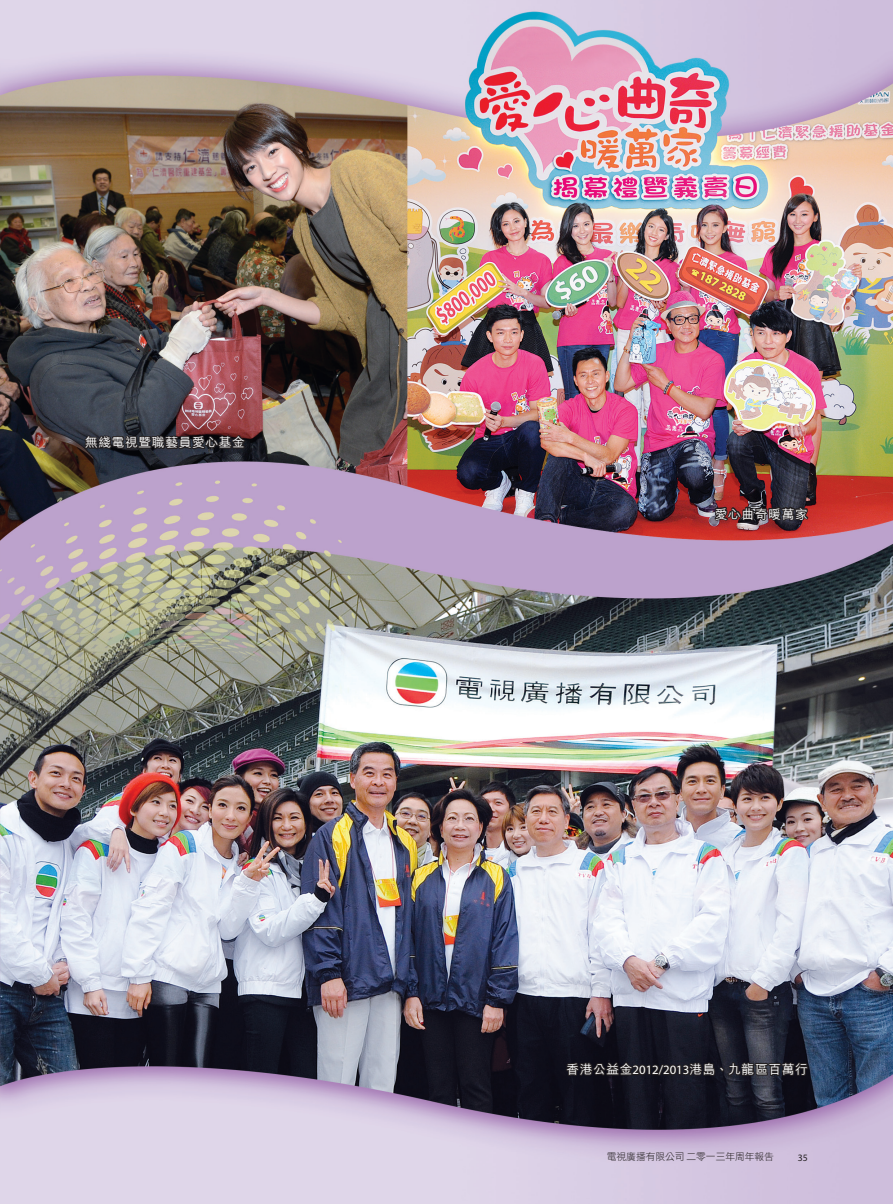
<style>
.page{position:relative;width:893px;height:1204px;background:#fff}
.page>*{position:absolute;margin:0;border:0;box-sizing:border-box;transform-origin:0 0}
.t1{font:500 12.75px "M Hei HK";letter-spacing:.05em;color:#fff}
.t2{font:9.75px "DF Hei Std W3";letter-spacing:-.005em;color:#231f20}
.t3{font:9.75px "Myriad Pro";color:#231f20}
.s1{font-family:"Myriad Pro";font-weight:400}
</style>
<div class="page">
<img style="left:0;top:0;width:893px;height:1203px">
<svg style="left:561px;top:1059px;width:248px;height:107px;background:#595165"></svg>
<svg style="left:712px;top:504px;width:99px;height:41px;background:#834148"></svg>
<svg style="left:82px;top:433px;width:167px;height:34px;background:#2e2b33"></svg>
<p class="t1" style="left:85px;top:433px;width:162px">無綫電視暨職藝員愛心基金</p>
<p class="t1" style="left:715px;top:504px;width:95px">愛心曲奇暖萬家</p>
<p class="t1" style="left:566px;top:1060px;width:243px">香港公益金<span class="s1">2012/2013</span>港島、九龍區百萬行</p>
<p class="t2" style="left:607px;top:1151px;width:168px">電視廣播有限公司二零一三年周年報告</p>
<p class="t3" style="left:798px;top:1151px;width:11px">35</p>
</div>
